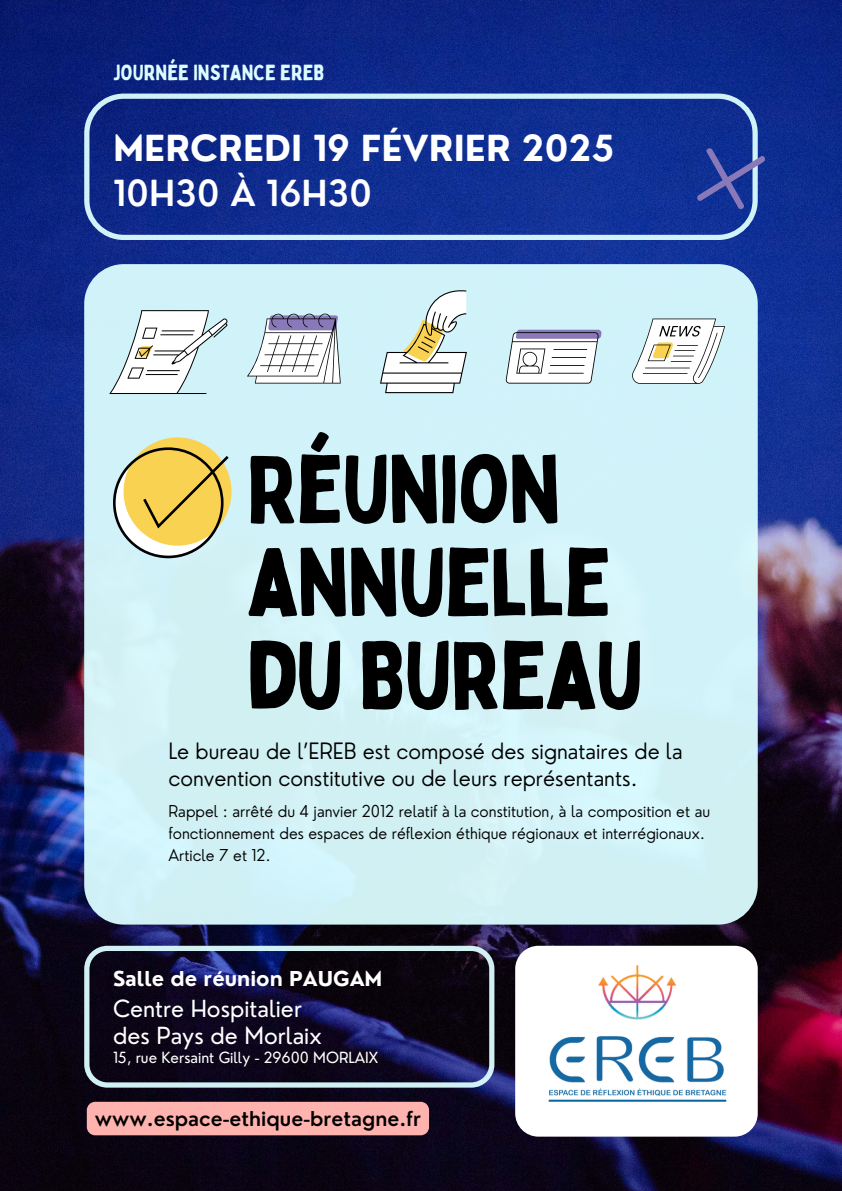
<style>
.page{position:relative;width:842px;height:1191px;background:#fff}
.page>*{position:absolute;margin:0;border:0;box-sizing:border-box;transform-origin:0 0}
.t1{font:94px/93px "Bobby Jones";letter-spacing:-.02em;color:#000}
.t2{font:700 35px "Nourd";color:#fff}
.t3{font:600 35px "Nourd";color:#fff}
.t4{font:23px "Nourd";color:#fff}
.t5{font:300 22px/27px "Nourd";color:#000}
.t6{font:21.6px "Bobby Jones";color:#dbfdff}
.t7{font:600 20px "Nourd";color:#000}
.t8{font:700 20px "Nourd";color:#fff}
.t9{font:300 16px/21.8px "Nourd";color:#000}
.t10{font:15px "Nourd";color:#fff}
</style>
<div class="page">
<img style="left:0;top:0;width:842px;height:1190px">
<div style="left:84px;top:264px;width:673px;height:660px;background:#d1f2f9;border-radius:40px"></div>
<svg style="left:84px;top:93px;width:674px;height:147px;background:#1f3c97"></svg>
<svg style="left:84px;top:945px;width:410px;height:142px;background:#1f1e37"></svg>
<svg style="left:690px;top:138px;width:78px;height:81px;background:#2a449e"></svg>
<svg style="left:380px;top:290px;width:87px;height:103px"></svg>
<svg style="left:109px;top:310px;width:119px;height:84px"></svg>
<div style="left:124px;top:437px;width:107px;height:108px;background:#f9d252;border-radius:50%"></div>
<svg style="left:113px;top:447px;width:116px;height:111px"></svg>
<svg style="left:247px;top:313px;width:94px;height:70px"></svg>
<svg style="left:632px;top:318px;width:93px;height:66px"></svg>
<svg style="left:506px;top:330px;width:96px;height:53px;background:#d1d2db"></svg>
<img style="left:515px;top:945px;width:242px;height:191px;border-radius:23px">
<div style="left:87px;top:1101px;width:342px;height:34px;background:#ffb3ae"></div>
<h2 class="t6" style="left:113px;top:59px;width:213px">JOURNÉE INSTANCE EREB</h2>
<p class="t2" style="left:113px;top:126px;width:503px">MERCREDI 19 FÉVRIER 2025</p>
<p class="t3" style="left:113px;top:171px;width:261px">10H30 À 16H30</p>
<p class="t1" style="left:247px;top:440px;width:398px">RÉUNION<br>ANNUELLE<br>DU BUREAU</p>
<h3 class="t5" style="left:168px;top:737px;width:516px">Le bureau de l’EREB est composé des signataires de la convention constitutive ou de leurs représentants.</h3>
<p class="t9" style="left:168px;top:800px;width:543px">Rappel : arrêté du 4 janvier 2012 relatif à la constitution, à la composition et au fonctionnement des espaces de réflexion éthique régionaux et interrégionaux.<br>Article 7 et 12.</p>
<p class="t8" style="left:113px;top:965px;width:271px">Salle de réunion PAUGAM</p>
<p class="t4" style="left:113px;top:993px;width:191px">Centre Hospitalier</p>
<p class="t4" style="left:113px;top:1020px;width:210px">des Pays de Morlaix</p>
<p class="t10" style="left:113px;top:1048px;width:267px">15, rue Kersaint Gilly - 29600 MORLAIX</p>
<p class="t7" style="left:95px;top:1105px;width:328px">www.espace-ethique-bretagne.fr</p>
</div>
